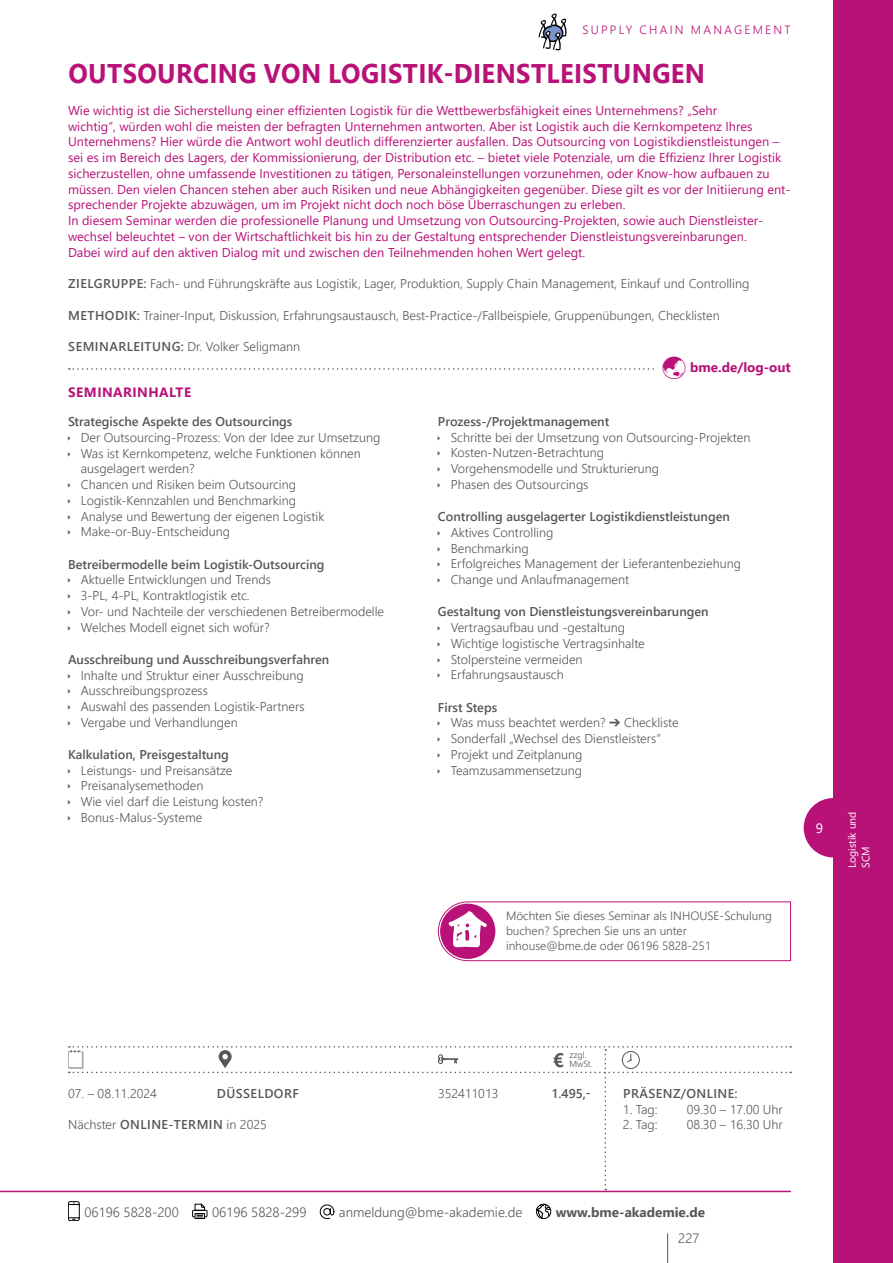
<style>
.page{position:relative;width:893px;height:1263px;background:#fff}
.page>*{position:absolute;margin:0;border:0;box-sizing:border-box;transform-origin:0 0}
.t1{font:700 27px "Segoe UI";letter-spacing:.015em;color:#b81278;scale:.95 1}
.t2{font:700 19.5px "Segoe UI";color:#575756}
.t3{font:300 13.5px "Segoe UI";color:#575756}
.t4{font:700 13.5px "Segoe UI";color:#575756}
.t5{font:700 13.5px "Segoe UI";color:#b81278}
.t6{font:700 13.5px "Segoe UI";letter-spacing:.035em;color:#b81278}
.t7{font:13.5px "Segoe UI";color:#fff}
.t8{font:300 12.75px/15.8px "Segoe UI";color:#575756}
.t9{font:12.75px/15.8px "Segoe UI";color:#b81278}
.t10{font:600 12.75px "Segoe UI";color:#575756}
.t11{font:600 12.75px "Segoe UI";letter-spacing:.035em;color:#575756}
.t12{font:300 12px/15px "Segoe UI";color:#575756}
.t13{font:300 12px "Segoe UI";letter-spacing:.185em;color:#b81278}
.t14{font:10.5px/13.5px "Segoe UI";color:#fff}
.t15{font:300 9px/9px "Segoe UI";color:#575756}
.s1{font-weight:600}
</style>
<div class="page">
<div style="left:804px;top:798px;width:59px;height:59px;background:#b81278;border-radius:50%"></div>
<div style="left:833px;top:0;width:60px;height:1263px;background:#b81278"></div>
<hr style="left:0;top:1191px;width:791px;height:1px;background:#b81278">
<svg style="left:68px;top:1046px;width:723px;height:144px"></svg>
<hr style="left:667px;top:1233px;width:1px;height:30px;background:#575756">
<svg style="left:68px;top:1201px;width:12px;height:20px"></svg>
<div style="left:192px;top:1210px;width:15px;height:7px;border:1px solid #000"></div>
<svg style="left:195px;top:1204px;width:10px;height:15px"></svg>
<svg style="left:320px;top:1205px;width:14px;height:14px"></svg>
<svg style="left:536px;top:1204px;width:15px;height:15px"></svg>
<div style="left:536px;top:1204px;width:15px;height:15px;border:1px solid #000;border-radius:50%"></div>
<svg style="left:538px;top:13px;width:28px;height:37px"></svg>
<svg style="left:438px;top:901px;width:353px;height:60px"></svg>
<svg style="left:69px;top:368px;width:585px;height:2px"></svg>
<p class="t13" style="left:582px;top:19px;width:210px">SUPPLY CHAIN MANAGEMENT</p>
<h1 class="t1" style="left:68px;top:48px;width:672px">OUTSOURCING VON LOGISTIK-DIENSTLEISTUNGEN</h1>
<p class="t9" style="left:68px;top:101px;width:724px">Wie wichtig ist die Sicherstellung einer effizienten Logistik für die Wettbewerbsfähigkeit eines Unternehmens? „Sehr<br>wichtig“, würden wohl die meisten der befragten Unternehmen antworten. Aber ist Logistik auch die Kernkompetenz Ihres Unternehmens? Hier würde die Antwort wohl deutlich differenzierter ausfallen. Das Outsourcing von Logistikdienstleistungen – sei es im Bereich des Lagers, der Kommissionierung, der Distribution etc. – bietet viele Potenziale, um die Effizienz Ihrer Logistik sicherzustellen, ohne umfassende Investitionen zu tätigen, Personaleinstellungen vorzunehmen, oder Know-how aufbauen zu müssen. Den vielen Chancen stehen aber auch Risiken und neue Abhängigkeiten gegenüber. Diese gilt es vor der Initiierung ent&shy;sprechender Projekte abzuwägen, um im Projekt nicht doch noch böse Überraschungen zu erleben.<br>In diesem Seminar werden die professionelle Planung und Umsetzung von Outsourcing-Projekten, sowie auch Dienstleister&shy;wechsel beleuchtet – von der Wirtschaftlichkeit bis hin zu der Gestaltung entsprechender Dienstleistungsvereinbarungen.<br>Dabei wird auf den aktiven Dialog mit und zwischen den Teilnehmenden hohen Wert gelegt.</p>
<p class="t8" style="left:68px;top:275px;width:683px"><span class="s1">ZIELGRUPPE:</span> Fach- und Führungskräfte aus Logistik, Lager, Produktion, Supply Chain Management, Einkauf und Controlling</p>
<p class="t8" style="left:68px;top:306px;width:653px"><span class="s1">METHODIK:</span> Trainer-Input, Diskussion, Erfahrungsaustausch, Best-Practice-/Fallbeispiele, Gruppenübungen, Checklisten</p>
<p class="t8" style="left:68px;top:338px;width:234px"><span class="s1">SEMINARLEITUNG:</span> Dr. Volker Seligmann</p>
<p class="t5" style="left:690px;top:355px;width:102px">bme.de/log-out</p>
<p class="t6" style="left:68px;top:379px;width:124px">SEMINARINHALTE</p>
<p class="t10" style="left:68px;top:409px;width:226px">Strategische Aspekte des Outsourcings</p>
<p class="t8" style="left:81px;top:428px;width:301px">Der Outsourcing-Prozess: Von der Idee zur Umsetzung Was ist Kernkompetenz, welche Funktionen können ausgelagert werden?<br>Chancen und Risiken beim Outsourcing Logistik-Kennzahlen und Benchmarking<br>Analyse und Bewertung der eigenen Logistik Make-or-Buy-Entscheidung</p>
<p class="t10" style="left:68px;top:552px;width:258px">Betreibermodelle beim Logistik-Outsourcing</p>
<p class="t8" style="left:81px;top:571px;width:305px">Aktuelle Entwicklungen und Trends<br>3-PL, 4-PL, Kontraktlogistik etc.<br>Vor- und Nachteile der verschiedenen Betreibermodelle Welches Modell eignet sich wofür?</p>
<p class="t10" style="left:68px;top:647px;width:263px">Ausschreibung und Ausschreibungsverfahren</p>
<p class="t8" style="left:81px;top:666px;width:225px">Inhalte und Struktur einer Ausschreibung Ausschreibungsprozess<br>Auswahl des passenden Logistik-Partners Vergabe und Verhandlungen</p>
<p class="t10" style="left:68px;top:742px;width:162px">Kalkulation, Preisgestaltung</p>
<p class="t8" style="left:81px;top:761px;width:184px">Leistungs- und Preisansätze<br>Preisanalysemethoden<br>Wie viel darf die Leistung kosten?<br>Bonus-Malus-Systeme</p>
<p class="t10" style="left:438px;top:409px;width:173px">Prozess-/Projektmanagement</p>
<p class="t8" style="left:451px;top:428px;width:301px">Schritte bei der Umsetzung von Outsourcing-Projekten Kosten-Nutzen-Betrachtung<br>Vorgehensmodelle und Strukturierung<br>Phasen des Outsourcings</p>
<p class="t10" style="left:438px;top:505px;width:293px">Controlling ausgelagerter Logistikdienstleistungen</p>
<p class="t8" style="left:451px;top:523px;width:292px">Aktives Controlling<br>Benchmarking<br>Erfolgreiches Management der Lieferantenbeziehung<br>Change und Anlaufmanagement</p>
<p class="t10" style="left:438px;top:600px;width:272px">Gestaltung von Dienstleistungsvereinbarungen</p>
<p class="t8" style="left:451px;top:618px;width:196px">Vertragsaufbau und -gestaltung<br>Wichtige logistische Vertragsinhalte<br>Stolpersteine vermeiden<br>Erfahrungsaustausch</p>
<p class="t10" style="left:438px;top:695px;width:61px">First Steps</p>
<p class="t8" style="left:451px;top:714px;width:156px">Was muss beachtet werden?</p>
<p class="t8" style="left:451px;top:714px;width:229px;text-indent:173px">Checkliste<br>Sonderfall „Wechsel des Dienstleisters“<br>Projekt und Zeitplanung<br>Teamzusammensetzung</p>
<p class="t12" style="left:506px;top:907px;width:267px">Möchten Sie dieses Seminar als INHOUSE-Schulung buchen? Sprechen Sie uns an unter inhouse@bme.de oder 06196 5828-251</p>
<p class="t7" style="left:816px;top:816px;width:9px">9</p>
<p class="t14" style="left:845px;top:868px;width:58px;rotate:-90deg">Logistik und<br>SCM</p>
<h2 class="t2" style="left:553px;top:1042px;width:13px">€</h2>
<p class="t15" style="left:569px;top:1050px;width:25px">zzgl.<br>MwSt.</p>
<p class="t8" style="left:68px;top:1084px;width:90px">07. – 08.11.2024</p>
<p class="t11" style="left:217px;top:1081px;width:83px">DÜSSELDORF</p>
<p class="t8" style="left:438px;top:1084px;width:62px">352411013</p>
<p class="t10" style="left:551px;top:1081px;width:41px">1.495,-</p>
<p class="t8" style="left:68px;top:1116px;width:200px">Nächster <span class="s1">ONLINE-TERMIN</span> in 2025</p>
<p class="t11" style="left:623px;top:1081px;width:116px">PRÄSENZ/ONLINE:</p>
<p class="t8" style="left:623px;top:1100px;width:36px">1. Tag:</p>
<p class="t8" style="left:687px;top:1100px;width:98px">09.30 – 17.00 Uhr</p>
<p class="t8" style="left:623px;top:1116px;width:36px">2. Tag:</p>
<p class="t8" style="left:687px;top:1116px;width:98px">08.30 – 16.30 Uhr</p>
<p class="t3" style="left:84px;top:1199px;width:96px">06196 5828-200</p>
<p class="t3" style="left:212px;top:1199px;width:96px">06196 5828-299</p>
<p class="t3" style="left:339px;top:1199px;width:185px">anmeldung@bme-akademie.de</p>
<p class="t4" style="left:556px;top:1199px;width:151px">www.bme-akademie.de</p>
<p class="t3" style="left:678px;top:1226px;width:23px">227</p>
</div>
